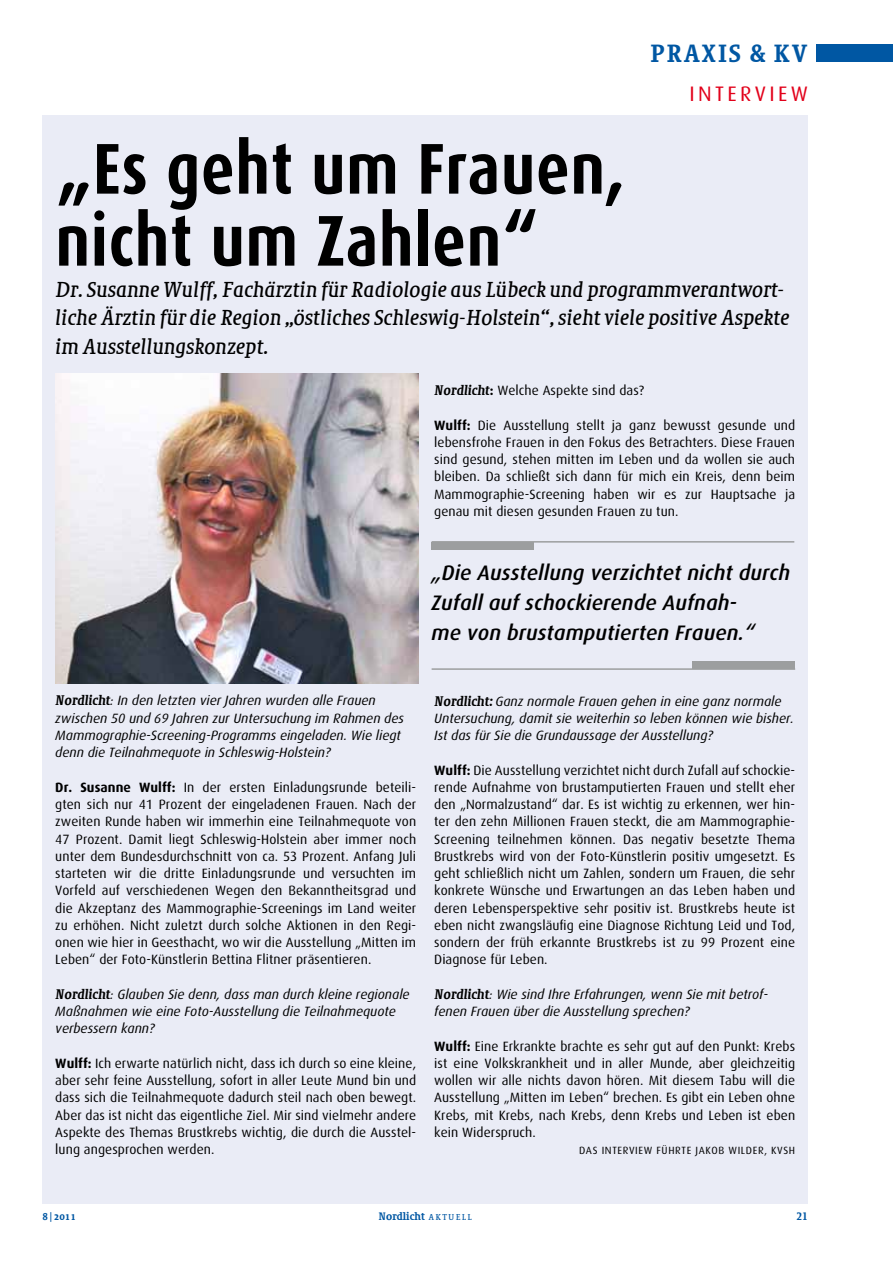
<style>
.page{position:relative;width:893px;height:1263px;background:#fff}
.page>*{position:absolute;margin:0;border:0;box-sizing:border-box;transform-origin:0 0}
.t1{font:700 72px/72px "Dax Condensed";letter-spacing:.005em;color:#000}
.t2{font:24px "Sheriff Roman Bold Caps";color:#0057a3}
.t3{font:21px/28.5px "Sheriff Italian";letter-spacing:.005em;color:#000}
.t4{font:italic 500 21px/30px "Dax OT";letter-spacing:.005em;color:#000}
.t5{font:21px "Dax OT";color:#e2001a}
.t6{font:13.5px/17.2px "Dax OT";letter-spacing:.005em;color:#000;text-align:justify}
.t7{font:italic 13.5px/17.2px "Dax OT";color:#000}
.t8{font:10.5px "Dax OT";letter-spacing:.06em;color:#000}
.t9{font:700 10.5px "Sheriff";color:#0057a3}
.t10{font:10.5px "Sheriff Roman Bold Caps";color:#0057a3}
.s1{font-family:"Sheriff";font-weight:700}
.s2{font-family:"Sheriff Italian";font-weight:700}
.s3{font-weight:700}
.s4{font-family:"Sheriff Italian";font-weight:700;font-style:normal}
.s5{font-weight:400;font-size:8.25px}
</style>
<div class="page">
<div style="left:816px;top:45px;width:77px;height:17px;background:#0057a3"></div>
<div style="left:43px;top:115px;width:765px;height:1088px;background:#eaecf6"></div>
<img style="left:55px;top:373px;width:364px;height:311px">
<hr style="left:432px;top:541px;width:362px;height:2px;background:#9c9e9f">
<div style="left:432px;top:542px;width:102px;height:8px;background:#9c9e9f"></div>
<hr style="left:432px;top:668px;width:363px;height:2px;background:#9c9e9f">
<div style="left:692px;top:661px;width:103px;height:8px;background:#9c9e9f"></div>
<h2 class="t2" style="left:650px;top:39px;width:18px">PRAX</h2>
<h2 class="t2" style="left:717px;top:39px;width:92px">IS <span class="s1">&amp;</span> KV</h2>
<h3 class="t5" style="left:690px;top:82px;width:24px">Interview</h3>
<h1 class="t1" style="left:55px;top:133px;width:571px">„Es geht um Frauen, nicht um Zahlen“</h1>
<h3 class="t3" style="left:55px;top:275px;width:736px">Dr. Susanne Wulff, Fachärztin für Radiologie aus Lübeck und programmverantwort&shy;liche Ärztin für die Region „ östliches Schleswig-Holstein“, sieht viele positive Aspekte im Ausstellungskonzept.</h3>
<p class="t6" style="left:434px;top:382px;width:211px"><span class="s2">Nordlicht</span><span class="s3">:</span> Welche Aspekte sind das?</p>
<p class="t6" style="left:434px;top:416px;width:362px"><span class="s3">Wulff:</span> Die Ausstellung stellt ja ganz bewusst gesunde und lebensfrohe Frauen in den Fokus des Betrachters. Diese Frauen sind gesund, stehen mitten im Leben und da wollen sie auch bleiben. Da schließt sich dann für mich ein Kreis, denn beim Mammographie-Screening haben wir es zur Hauptsache ja genau mit diesen gesunden Frauen zu tun.</p>
<h3 class="t4" style="left:432px;top:558px;width:360px">„Die Ausstellung verzichtet nicht durch<br>Zufall auf schockierende Aufnah-<br>me von brustamputierten Frauen.“</h3>
<p class="t7" style="left:55px;top:692px;width:350px"><span class="s4">Nordlicht</span>: In den letzten vier Jahren wurden alle Frauen zwischen 50 und 69 Jahren zur Untersuchung im Rahmen des Mammographie-Screening-Programms eingeladen. Wie liegt denn die Teilnahmequote in Schleswig-Holstein?</p>
<p class="t6" style="left:55px;top:778px;width:362px"><span class="s3">Dr. Susanne Wulff:</span> In der ersten Einladungsrunde beteili&shy;gten sich nur 41 Prozent der eingeladenen Frauen. Nach der zweiten Runde haben wir immerhin eine Teilnahmequote von 47 Prozent. Damit liegt Schleswig-Holstein aber immer noch unter dem Bundesdurchschnitt von ca. 53 Prozent. Anfang Juli starteten wir die dritte Einladungsrunde und versuchten im Vorfeld auf verschiedenen Wegen den Bekanntheitsgrad und die Akzeptanz des Mammographie-Screenings im Land weiter zu erhöhen. Nicht zuletzt durch solche Aktionen in den Regi&shy;onen wie hier in Geesthacht, wo wir die Ausstellung „Mitten im Leben“ der Foto-Künstlerin Bettina Flitner präsentieren.</p>
<p class="t7" style="left:55px;top:986px;width:356px"><span class="s4">Nordlicht</span>: Glauben Sie denn, dass man durch kleine regionale<br>Maßnahmen wie eine Foto-Ausstellung die Teilnahmequote verbessern kann?</p>
<p class="t6" style="left:55px;top:1055px;width:362px"><span class="s3">Wulff:</span> Ich erwarte natürlich nicht, dass ich durch so eine kleine, aber sehr feine Ausstellung, sofort in aller Leute Mund bin und dass sich die Teilnahmequote dadurch steil nach oben bewegt.<br>Aber das ist nicht das eigentliche Ziel. Mir sind vielmehr andere Aspekte des Themas Brustkrebs wichtig, die durch die Ausstel&shy;lung angesprochen werden.</p>
<p class="t7" style="left:434px;top:692px;width:361px"><span class="s4">Nordlicht:</span> Ganz normale Frauen gehen in eine ganz normale<br>Untersuchung, damit sie weiterhin so leben können wie bisher.<br>Ist das für Sie die Grundaussage der Ausstellung?</p>
<p class="t6" style="left:434px;top:761px;width:362px"><span class="s3">Wulff:</span> Die Ausstellung verzichtet nicht durch Zufall auf schockie&shy;rende Aufnahme von brustamputierten Frauen und stellt eher den „Normalzustand“ dar. Es ist wichtig zu erkennen, wer hin&shy;ter den zehn Millionen Frauen steckt, die am Mammographie-Screening teilnehmen können. Das negativ besetzte Thema Brustkrebs wird von der Foto-Künstlerin positiv umgesetzt. Es geht schließlich nicht um Zahlen, sondern um Frauen, die sehr konkrete Wünsche und Erwartungen an das Leben haben und deren Lebensperspektive sehr positiv ist. Brustkrebs heute ist eben nicht zwangsläufig eine Diagnose Richtung Leid und Tod, sondern der früh erkannte Brustkrebs ist zu 99 Prozent eine Diagnose für Leben.</p>
<p class="t7" style="left:434px;top:986px;width:335px"><span class="s4">Nordlicht</span>: Wie sind Ihre Erfahrungen, wenn Sie mit betrof&shy;fenen Frauen über die Ausstellung sprechen?</p>
<p class="t6" style="left:434px;top:1037px;width:362px"><span class="s3">Wulff:</span> Eine Erkrankte brachte es sehr gut auf den Punkt: Krebs ist eine Volkskrankheit und in aller Munde, aber gleichzeitig wollen wir alle nichts davon hören. Mit diesem Tabu will die Ausstellung „Mitten im Leben“ brechen. Es gibt ein Leben ohne Krebs, mit Krebs, nach Krebs, denn Krebs und Leben ist eben kein Widerspruch.</p>
<p class="t8" style="left:579px;top:1144px;width:33px">Das Interview</p>
<p class="t8" style="left:656px;top:1144px;width:7px">führte</p>
<p class="t8" style="left:695px;top:1144px;width:11px">Jakob</p>
<p class="t8" style="left:728px;top:1144px;width:16px">Wilder</p>
<p class="t8" style="left:764px;top:1144px;width:32px">, KVSH</p>
<p class="t9" style="left:43px;top:1210px;width:35px">8 | 2011</p>
<p class="t9" style="left:379px;top:1210px;width:95px">Nordlicht <span class="s5">AK T UELL</span></p>
<p class="t10" style="left:796px;top:1210px;width:13px">21</p>
</div>
